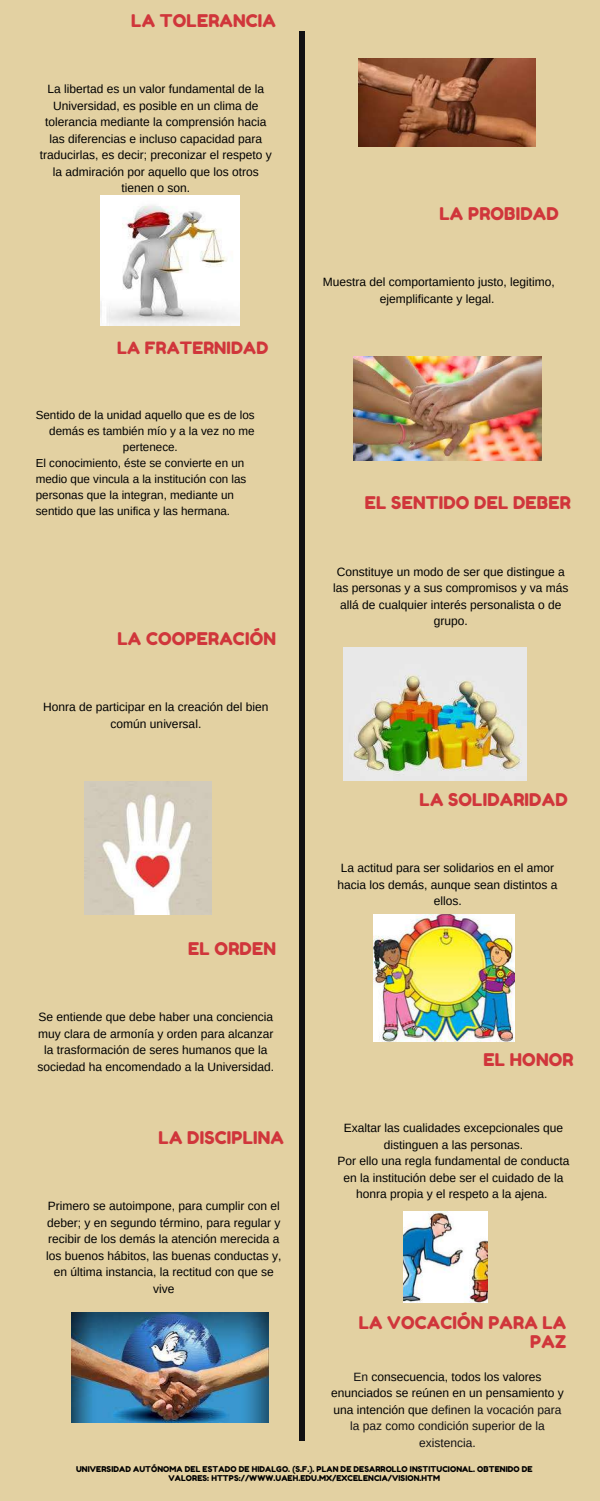
<style>
.page{position:relative;width:600px;height:1501px;background:#fff}
.page>*{position:absolute;margin:0;border:0;box-sizing:border-box;transform-origin:0 0}
.t1{font:17.5px/18.8px "Fredoka One";letter-spacing:.01em;color:#d0363b;text-align:right}
.t2{font:17px "Fredoka One";letter-spacing:.01em;color:#d0363b}
.t3{font:12px/16.5px "Arimo";color:#000;text-align:center}
.t4{font:11.6px "Arimo";color:#000}
.t5{font:8px/8.2px "Fredoka One";letter-spacing:.01em;color:#000;text-align:center}
.s1{color:#121113}
</style>
<div class="page">
<div style="left:0;top:0;width:600px;height:1500px;background:#e3d1a2"></div>
<hr style="left:300px;top:31px;width:4px;height:1409px;background:#121113">
<img style="left:358px;top:58px;width:178px;height:89px">
<img style="left:100px;top:195px;width:140px;height:130px">
<img style="left:353px;top:356px;width:188px;height:104px">
<img style="left:343px;top:647px;width:184px;height:133px">
<img style="left:85px;top:781px;width:127px;height:133px">
<img style="left:374px;top:914px;width:140px;height:127px">
<img style="left:403px;top:1211px;width:84px;height:91px">
<img style="left:71px;top:1312px;width:198px;height:110px">
<h1 class="t1" style="left:131px;top:11px;width:146px">LA TOLERANCIA</h1>
<p class="t3" style="left:40px;top:81px;width:233px">La libertad es un valor fundamental de la Universidad, es posible en un clima de tolerancia mediante la comprensión hacia las diferencias e incluso capacidad para traducirlas, es decir; preconizar el respeto y la admiración por aquello que los otros tienen o son.</p>
<h2 class="t2" style="left:117px;top:338px;width:153px">LA FRATERNIDAD</h2>
<p class="t4" style="left:36px;top:408px;width:221px">Sentido de la unidad aquello que es de los</p>
<p class="t4" style="left:49px;top:424px;width:207px">demás es también mío y a la vez no me</p>
<p class="t4" style="left:123px;top:440px;width:56px">pertenece.</p>
<p class="t4" style="left:36px;top:456px;width:210px">El conocimiento, éste se convierte en un</p>
<p class="t4" style="left:36px;top:472px;width:212px">medio que vincula a la institución con las</p>
<p class="t4" style="left:36px;top:488px;width:200px">personas que la integran, mediante un</p>
<p class="t4" style="left:36px;top:504px;width:196px">sentido que las unifica y las hermana.</p>
<h1 class="t1" style="left:117px;top:629px;width:160px">LA COOPERACIÓN</h1>
<p class="t3" style="left:43px;top:699px;width:227px">Honra de participar en la creación del bien común universal.</p>
<h1 class="t1" style="left:188px;top:938px;width:89px">EL ORDEN</h1>
<p class="t3" style="left:38px;top:1008px;width:238px">Se entiende que debe haber una conciencia muy clara de armonía y orden para alcanzar la trasformación de seres humanos que la sociedad ha encomendado a la Universidad.</p>
<h1 class="t1" style="left:159px;top:1128px;width:127px">LA DISCIPLINA</h1>
<p class="t3" style="left:46px;top:1197px;width:237px">Primero se autoimpone, para cumplir con el deber; y en segundo término, para regular y recibir de los demás la atención merecida a los buenos hábitos, las buenas conductas y, en última instancia, la rectitud con que se vive</p>
<h1 class="t1" style="left:440px;top:204px;width:121px">LA PROBIDAD</h1>
<p class="t3" style="left:323px;top:273px;width:233px">Muestra del comportamiento justo, legitimo, ejemplificante y legal.</p>
<h1 class="t1" style="left:365px;top:493px;width:207px">EL SENTIDO DEL DEBER</h1>
<p class="t3" style="left:333px;top:563px;width:237px">Constituye un modo de ser que distingue a las personas y a sus compromisos y va más allá de cualquier interés personalista o de grupo.</p>
<h1 class="t1" style="left:420px;top:790px;width:150px">LA SOLIDARIDAD</h1>
<p class="t3" style="left:338px;top:859px;width:222px">La actitud para ser solidarios en el amor hacia los demás, aunque sean distintos a ellos.</p>
<h1 class="t1" style="left:483px;top:1050px;width:92px">EL HONOR</h1>
<p class="t3" style="left:337px;top:1119px;width:234px">Exaltar las cualidades excepcionales que distinguen a las personas.<br>Por ello una regla fundamental de conducta en la institución debe ser el cuidado de la honra propia y el respeto a la ajena.</p>
<h1 class="t1" style="left:359px;top:1313px;width:209px">LA VOCACIÓN PARA LA<br>PAZ</h1>
<p class="t3" style="left:331px;top:1367px;width:234px"><span class="s1">En</span> consecuencia, todos los valores enunciados se reúnen en un pensamiento y una intención que <span class="s1">definen la vocación para la paz como condición superior de la existencia.</span></p>
<p class="t5" style="left:76px;top:1464px;width:458px">UNIVERSIDAD AUTÓNOMA DEL ESTADO DE HIDALGO. (S.F.). PLAN DE DESARROLLO INSTITUCIONAL. OBTENIDO DE<br>VALORES: HTTPS://WWW.UAEH.EDU.MX/EXCELENCIA/VISION.HTM</p>
</div>
